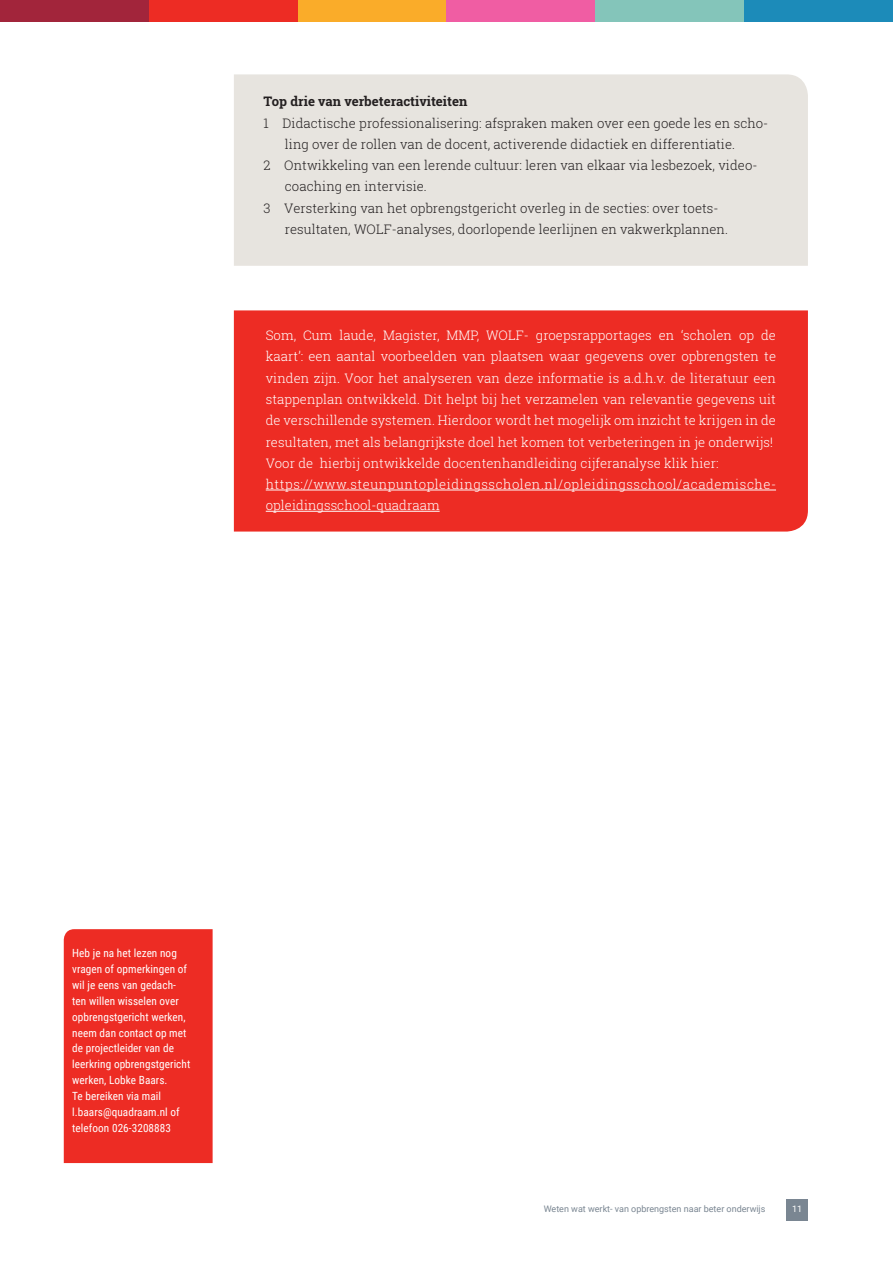
<style>
.page{position:relative;width:893px;height:1263px;background:#fff}
.page>*{position:absolute;margin:0;border:0;box-sizing:border-box;transform-origin:0 0}
.t1{font:300 13.2px/21.3px "Roboto Slab";letter-spacing:.005em;color:#fff}
.t2{font:300 13.2px "Roboto Slab";letter-spacing:.005em;color:#231f20}
.t3{font:700 13.2px "Roboto Slab";color:#231f20}
.t4{font:11.25px/15.9px "Roboto Condensed";letter-spacing:.005em;color:#fff}
.t5{font:9px "Roboto";color:#7a8692}
.t6{font:9px "Roboto";color:#fff}
</style>
<div class="page">
<svg style="left:787px;top:1199px;width:21px;height:21px"></svg>
<div style="left:149px;top:0;width:149px;height:21px;background:#ed2c24"></div>
<div style="left:298px;top:0;width:148px;height:21px;background:#faac29"></div>
<div style="left:446px;top:0;width:149px;height:21px;background:#f05da3"></div>
<div style="left:595px;top:0;width:149px;height:21px;background:#84c5ba"></div>
<div style="left:744px;top:0;width:149px;height:21px;background:#1c8bb9"></div>
<div style="left:0;top:0;width:149px;height:21px;background:#a2253b"></div>
<div style="left:64px;top:929px;width:149px;height:234px;background:#ed2c24"></div>
<div style="left:234px;top:74px;width:574px;height:192px;background:#e7e4df"></div>
<div style="left:234px;top:310px;width:574px;height:221px;background:#ed2c24"></div>
<hr style="left:266px;top:490px;width:510px;height:1px;background:#fff">
<hr style="left:266px;top:511px;width:174px;height:1px;background:#fff">
<p class="t3" style="left:264px;top:92px;width:205px">Top drie van verbeteractiviteiten</p>
<p class="t2" style="left:264px;top:114px;width:506px">1 Didactische professionalisering: afspraken maken over een goede les en scho-</p>
<p class="t2" style="left:285px;top:135px;width:452px">ling over de rollen van de docent, activerende didactiek en differentiatie.</p>
<p class="t2" style="left:264px;top:156px;width:495px">2 Ontwikkeling van een lerende cultuur: leren van elkaar via lesbezoek, video-</p>
<p class="t2" style="left:285px;top:178px;width:144px">coaching en intervisie.</p>
<p class="t2" style="left:264px;top:199px;width:454px">3 Versterking van het opbrengstgericht overleg in de secties: over toets-</p>
<p class="t2" style="left:285px;top:220px;width:445px">resultaten, WOLF-analyses, doorlopende leerlijnen en vakwerkplannen.</p>
<p class="t1" style="left:266px;top:324px;width:512px">Som, Cum laude, Magister, MMP, WOLF- groepsrapportages en ‘scholen op de kaart’: een aantal voorbeelden van plaatsen waar gegevens over opbrengsten te vinden zijn. Voor het analyseren van deze informatie is a.d.h.v. de literatuur een stappenplan ontwikkeld. Dit helpt bij het verzamelen van relevantie gegevens uit de verschillende systemen. Hierdoor wordt het mogelijk om inzicht te krijgen in de resultaten, met als belangrijkste doel het komen tot verbeteringen in je onderwijs!<br>Voor de hierbij ontwikkelde docentenhandleiding cijferanalyse klik hier: https://www.steunpuntopleidingsscholen.nl/opleidingsschool/academische&shy;opleidingsschool-quadraam</p>
<p class="t4" style="left:72px;top:944px;width:120px">Heb je na het lezen nog vragen of opmerkingen of wil je eens van gedach&shy;ten willen wisselen over opbrengstgericht werken, neem dan contact op met de projectleider van de leerkring opbrengstgericht werken, Lobke Baars.<br>Te bereiken via mail l.baars@quadraam.nl of telefoon 026-3208883</p>
<p class="t5" style="left:544px;top:1202px;width:223px">Weten wat werkt- van opbrengsten naar beter onderwijs</p>
<p class="t6" style="left:792px;top:1202px;width:12px">11</p>
</div>
